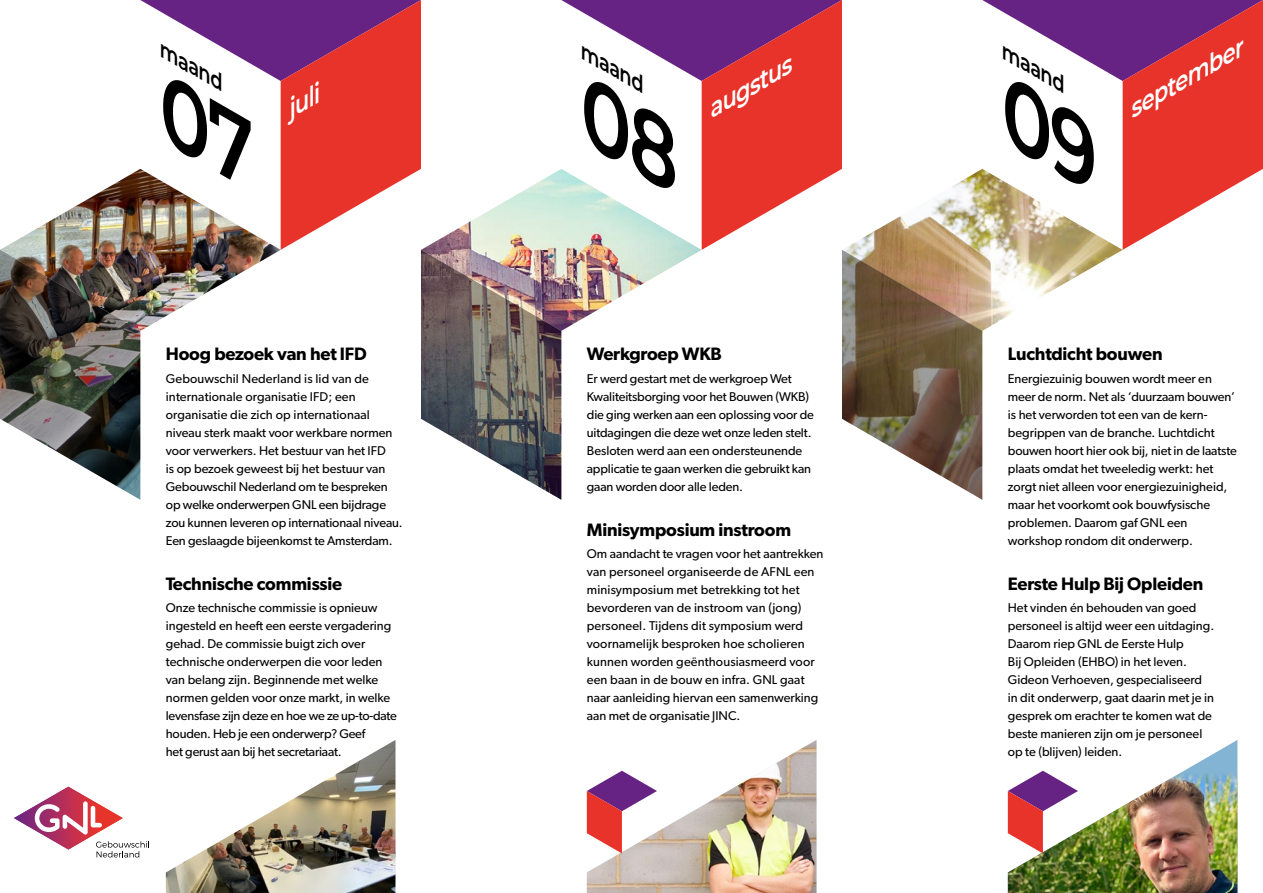
<style>
.page{position:relative;width:1263px;height:893px;background:#fff}
.page>*{position:absolute;margin:0;border:0;box-sizing:border-box;transform-origin:0 0}
.t1{font:italic 600 24px "Montserrat";color:#fff}
.t2{font:italic 600 20.55px "Montserrat";color:#000}
.t3{font:600 18px "Gibson";letter-spacing:-.01em;color:#000}
.t4{font:12.75px/18px "Gibson";color:#000}
</style>
<div class="page">
<img style="left:166px;top:740px;width:229px;height:153px">
<svg style="left:14px;top:787px;width:135px;height:70px"></svg>
<img style="left:587px;top:740px;width:229px;height:153px">
<img style="left:1008px;top:740px;width:229px;height:153px">
<img style="left:0;top:0;width:1263px;height:500px">
<h2 class="t2" style="left:171px;top:37px;width:74px;rotate:30deg">maand</h2>
<h1 class="t1" style="left:277px;top:97px;width:37px;rotate:-30deg">juli</h1>
<h3 class="t3" style="left:166px;top:343px;width:202px">Hoog bezoek van het IFD</h3>
<p class="t4" style="left:166px;top:369px;width:238px">Gebouwschil Nederland is lid van de internationale organisatie IFD; een organisatie die zich op internationaal niveau sterk maakt voor werkbare normen voor verwerkers. Het bestuur van het IFD<br>is op bezoek geweest bij het bestuur van Gebouwschil Nederland om te bespreken op welke onderwerpen GNL een bijdrage zou kunnen leveren op internationaal niveau.<br>Een geslaagde bijeenkomst te Amsterdam.</p>
<h3 class="t3" style="left:166px;top:573px;width:178px">Technische commissie</h3>
<p class="t4" style="left:166px;top:598px;width:232px">Onze technische commissie is opnieuw ingesteld en heeft een eerste vergadering gehad. De commissie buigt zich over technische onderwerpen die voor leden van belang zijn. Beginnende met welke normen gelden voor onze markt, in welke levensfase zijn deze en hoe we ze up-to-date houden. Heb je een onderwerp? Geef<br>het gerust aan bij het secretariaat.</p>
<h2 class="t2" style="left:592px;top:39px;width:74px;rotate:30deg">maand</h2>
<h1 class="t1" style="left:698px;top:97px;width:96px;rotate:-30deg">augstus</h1>
<h3 class="t3" style="left:587px;top:343px;width:136px">Werkgroep WKB</h3>
<p class="t4" style="left:587px;top:369px;width:229px">Er werd gestart met de werkgroep Wet Kwaliteitsborging voor het Bouwen (WKB) die ging werken aan een oplossing voor de uitdagingen die deze wet onze leden stelt.<br>Besloten werd aan een ondersteunende applicatie te gaan werken die gebruikt kan gaan worden door alle leden.</p>
<h3 class="t3" style="left:587px;top:519px;width:206px">Minisymposium instroom</h3>
<p class="t4" style="left:587px;top:544px;width:238px">Om aandacht te vragen voor het aantrekken van personeel organiseerde de AFNL een minisymposium met betrekking tot het bevorderen van de instroom van (jong) personeel. Tijdens dit symposium werd voornamelijk besproken hoe scholieren kunnen worden geënthousiasmeerd voor een baan in de bouw en infra. GNL gaat naar aanleiding hiervan een samenwerking aan met de organisatie JINC.</p>
<h2 class="t2" style="left:1013px;top:39px;width:74px;rotate:30deg">maand</h2>
<h1 class="t1" style="left:1119px;top:97px;width:131px;rotate:-30deg">september</h1>
<h3 class="t3" style="left:1008px;top:343px;width:156px">Luchtdicht bouwen</h3>
<p class="t4" style="left:1008px;top:369px;width:230px">Energiezuinig bouwen wordt meer en meer de norm. Net als ‘duurzaam bouwen’ is het verworden tot een van de kern&shy;begrippen van de branche. Luchtdicht bouwen hoort hier ook bij, niet in de laatste plaats omdat het tweeledig werkt: het zorgt niet alleen voor energiezuinigheid, maar het voorkomt ook bouwfysische problemen. Daarom gaf GNL een workshop rondom dit onderwerp.</p>
<h3 class="t3" style="left:1008px;top:573px;width:197px">Eerste Hulp Bij Opleiden</h3>
<p class="t4" style="left:1008px;top:598px;width:208px">Het vinden én behouden van goed personeel is altijd weer een uitdaging.<br>Daarom riep GNL de Eerste Hulp<br>Bij Opleiden (EHBO) in het leven.<br>Gideon Verhoeven, gespecialiseerd in dit onderwerp, gaat daarin met je in gesprek om erachter te komen wat de beste manieren zijn om je personeel op te (blijven) leiden.</p>
</div>
